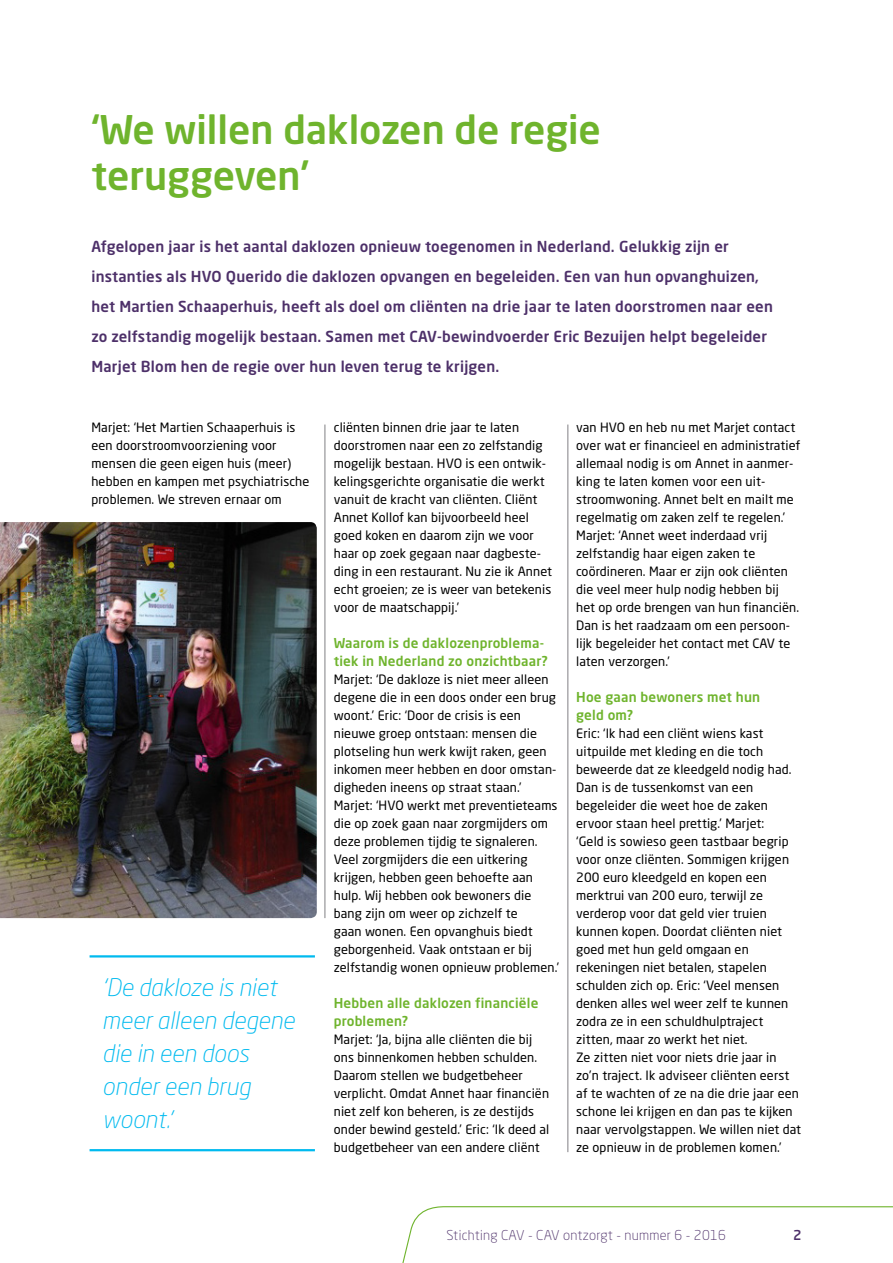
<style>
.page{position:relative;width:893px;height:1263px;background:#fff}
.page>*{position:absolute;margin:0;border:0;box-sizing:border-box;transform-origin:0 0}
.t1{font:500 39px/46.8px "Neo Sans Std";color:#6fb42d}
.t2{font:italic 300 24px/33px "Neo Sans Std";color:#00baef}
.t3{font:500 15px/30px "Neo Sans Std";letter-spacing:.015em;color:#4d3069}
.t4{font:500 13.5px/18px "Neo Sans Std";letter-spacing:.015em;color:#6fb42d}
.t5{font:300 13.5px "Neo Sans Std";letter-spacing:.02em;color:#4d3069}
.t6{font:500 13.5px "Neo Sans Std";color:#4d3069}
.t7{font:12.75px/18px "Neo Sans Std";letter-spacing:.01em;color:#000}
</style>
<div class="page">
<hr style="left:567px;top:424px;width:1px;height:728px;background:#818084">
<hr style="left:325px;top:424px;width:1px;height:494px;background:#818084">
<img style="left:0;top:522px;width:317px;height:396px">
<hr style="left:90px;top:955px;width:225px;height:2px;background:#00baef">
<hr style="left:90px;top:1149px;width:225px;height:2px;background:#00baef">
<svg style="left:402px;top:1206px;width:491px;height:57px"></svg>
<h1 class="t1" style="left:91px;top:105px;width:511px">‘We willen daklozen de regie teruggeven’</h1>
<p class="t3" style="left:91px;top:231px;width:683px">Afgelopen jaar is het aantal daklozen opnieuw toegenomen in Nederland. Gelukkig zijn er instanties als HVO Querido die daklozen opvangen en begeleiden. Een van hun opvanghuizen, het Martien Schaaperhuis, heeft als doel om cliënten na drie jaar te laten doorstromen naar een zo zelfstandig mogelijk bestaan. Samen met CAV-bewindvoerder Eric Bezuijen helpt begeleider Marjet Blom hen de regie over hun leven terug te krijgen.</p>
<p class="t7" style="left:91px;top:418px;width:220px">Marjet: ‘Het Martien Schaaperhuis is een doorstroomvoorziening voor mensen die geen eigen huis (meer) hebben en kampen met psychiatrische problemen. We streven ernaar om</p>
<p class="t7" style="left:334px;top:418px;width:220px">cliënten binnen drie jaar te laten doorstromen naar een zo zelfstandig mogelijk bestaan. HVO is een ontwik&shy;kelingsgerichte organisatie die werkt vanuit de kracht van cliënten. Cliënt Annet Kollof kan bijvoorbeeld heel goed koken en daarom zijn we voor haar op zoek gegaan naar dagbeste&shy;ding in een restaurant. Nu zie ik Annet echt groeien; ze is weer van betekenis voor de maatschappij.’</p>
<p class="t4" style="left:334px;top:634px;width:215px">Waarom is de daklozenproblema&shy;tiek in Nederland zo onzichtbaar?</p>
<p class="t7" style="left:334px;top:670px;width:227px">Marjet: ‘De dakloze is niet meer alleen degene die in een doos onder een brug woont.’ Eric: ‘Door de crisis is een nieuwe groep ontstaan: mensen die plotseling hun werk kwijt raken, geen inkomen meer hebben en door omstan&shy;digheden ineens op straat staan.’ Marjet: ‘HVO werkt met preventieteams die op zoek gaan naar zorgmijders om deze problemen tijdig te signaleren.<br>Veel zorgmijders die een uitkering krijgen, hebben geen behoefte aan hulp. Wij hebben ook bewoners die bang zijn om weer op zichzelf te<br>gaan wonen. Een opvanghuis biedt geborgenheid. Vaak ontstaan er bij zelfstandig wonen opnieuw problemen.’</p>
<p class="t4" style="left:334px;top:994px;width:206px">Hebben alle daklozen financiële problemen?</p>
<p class="t7" style="left:334px;top:1030px;width:217px">Marjet: ‘Ja, bijna alle cliënten die bij ons binnenkomen hebben schulden.<br>Daarom stellen we budgetbeheer verplicht. Omdat Annet haar financiën niet zelf kon beheren, is ze destijds onder bewind gesteld.’ Eric: ‘Ik deed al budgetbeheer van een andere cliënt</p>
<h2 class="t2" style="left:102px;top:970px;width:194px">‘De dakloze is niet meer alleen degene die in een doos onder een brug woont.’</h2>
<p class="t7" style="left:576px;top:418px;width:226px">van HVO en heb nu met Marjet contact over wat er financieel en administratief allemaal nodig is om Annet in aanmer&shy;king te laten komen voor een uit&shy;stroomwoning. Annet belt en mailt me regelmatig om zaken zelf te regelen.’ Marjet: ‘Annet weet inderdaad vrij zelfstandig haar eigen zaken te coördineren. Maar er zijn ook cliënten die veel meer hulp nodig hebben bij het op orde brengen van hun financiën.<br>Dan is het raadzaam om een persoon&shy;lijk begeleider het contact met CAV te laten verzorgen.’</p>
<p class="t4" style="left:576px;top:688px;width:186px">Hoe gaan bewoners met hun geld om?</p>
<p class="t7" style="left:576px;top:724px;width:226px">Eric: ‘Ik had een cliënt wiens kast uitpuilde met kleding en die toch beweerde dat ze kleedgeld nodig had.<br>Dan is de tussenkomst van een begeleider die weet hoe de zaken ervoor staan heel prettig.’ Marjet:<br>‘Geld is sowieso geen tastbaar begrip voor onze cliënten. Sommigen krijgen 200 euro kleedgeld en kopen een merktrui van 200 euro, terwijl ze verderop voor dat geld vier truien kunnen kopen. Doordat cliënten niet goed met hun geld omgaan en rekeningen niet betalen, stapelen schulden zich op. Eric: ‘Veel mensen denken alles wel weer zelf te kunnen zodra ze in een schuldhulptraject zitten, maar zo werkt het niet.<br>Ze zitten niet voor niets drie jaar in zo’n traject. Ik adviseer cliënten eerst af te wachten of ze na die drie jaar een schone lei krijgen en dan pas te kijken naar vervolgstappen. We willen niet dat ze opnieuw in de problemen komen.’</p>
<p class="t5" style="left:446px;top:1227px;width:281px">Stichting CAV - CAV ontzorgt - nummer 6 - 2016</p>
<p class="t6" style="left:793px;top:1226px;width:10px">2</p>
</div>
